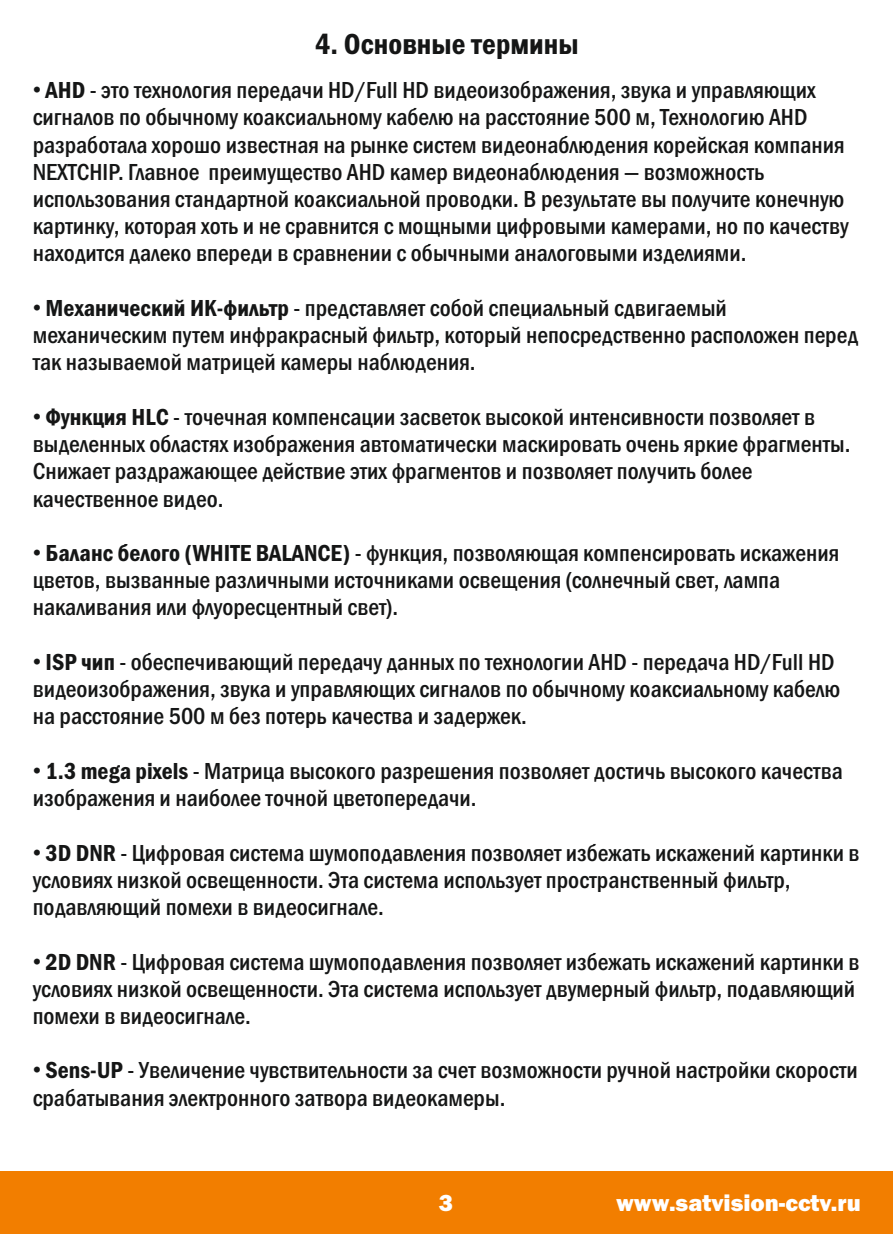
<style>
.page{position:relative;width:893px;height:1234px;background:#fff}
.page>*{position:absolute;margin:0;border:0;box-sizing:border-box;transform-origin:0 0}
.t1{font:600 condensed 30px "Franklin Gothic";color:#151616}
.t2{font:500 condensed 24px/27.3px "Franklin Gothic";color:#151616}
.t3{font:800 24px "Franklin Gothic";color:#fff}
.s1{font-family:"Arial";font-weight:400;font-stretch:normal}
.s2{font-weight:600}
</style>
<div class="page">
<div style="left:0;top:1170px;width:893px;height:63px;background:#f27e00"></div>
<p class="t1" style="left:315px;top:33px;width:265px">4. Основные термины</p>
<p class="t2" style="left:33px;top:78px;width:817px"><span class="s1">•</span> <span class="s2">AHD</span> - это технология передачи HD/Full HD видеоизображения, звука и управляющих сигналов по обычному коаксиальному кабелю на расстояние 500 м, Технологию AHD разработала хорошо известная на рынке систем видеонаблюдения корейская компания NEXTCHIP. Главное преимущество AHD камер видеонаблюдения — возможность использования стандартной коаксиальной проводки. В результате вы получите конечную картинку, которая хоть и не сравнится с мощными цифровыми камерами, но по качеству находится далеко впереди в сравнении с обычными аналоговыми изделиями.</p>
<p class="t2" style="left:33px;top:296px;width:827px"><span class="s1">•</span> <span class="s2">Механический ИК-фильтр</span> - представляет собой специальный сдвигаемый механическим путем инфракрасный фильтр, который непосредственно расположен перед так называемой матрицей камеры наблюдения.</p>
<p class="t2" style="left:33px;top:405px;width:819px"><span class="s1">•</span> <span class="s2">Функция HLC</span> - точечная компенсации засветок высокой интенсивности позволяет в выделенных областях изображения автоматически маскировать очень яркие фрагменты.<br>Снижает раздражающее действие этих фрагментов и позволяет получить более качественное видео.</p>
<p class="t2" style="left:33px;top:541px;width:808px"><span class="s1">•</span> <span class="s2">Баланс белого (WHITE BALANCE)</span> - функция, позволяющая компенсировать искажения цветов, вызванные различными источниками освещения (солнечный свет, лампа накаливания или флуоресцентный свет).</p>
<p class="t2" style="left:33px;top:650px;width:809px"><span class="s1">•</span> <span class="s2">ISP чип</span> - обеспечивающий передачу данных по технологии AHD - передача HD/Full HD видеоизображения, звука и управляющих сигналов по обычному коаксиальному кабелю на расстояние 500 м без потерь качества и задержек.</p>
<p class="t2" style="left:33px;top:759px;width:811px"><span class="s1">•</span> <span class="s2">1.3 mega pixels</span> - Матрица высокого разрешения позволяет достичь высокого качества изображения и наиболее точной цветопередачи.</p>
<p class="t2" style="left:33px;top:840px;width:828px"><span class="s1">•</span> <span class="s2">3D DNR</span> - Цифровая система шумоподавления позволяет избежать искажений картинки в условиях низкой освещенности. Эта система использует пространственный фильтр, подавляющий помехи в видеосигнале.</p>
<p class="t2" style="left:33px;top:949px;width:828px"><span class="s1">•</span> <span class="s2">2D DNR</span> - Цифровая система шумоподавления позволяет избежать искажений картинки в условиях низкой освещенности. Эта система использует двумерный фильтр, подавляющий помехи в видеосигнале.</p>
<p class="t2" style="left:33px;top:1058px;width:827px"><span class="s1">•</span> <span class="s2">Sens-UP</span> - Увеличение чувствительности за счет возможности ручной настройки скорости срабатывания электронного затвора видеокамеры.</p>
<p class="t3" style="left:439px;top:1193px;width:16px">3</p>
<p class="t3" style="left:616px;top:1193px;width:246px">www.satvision-cctv.ru</p>
</div>
